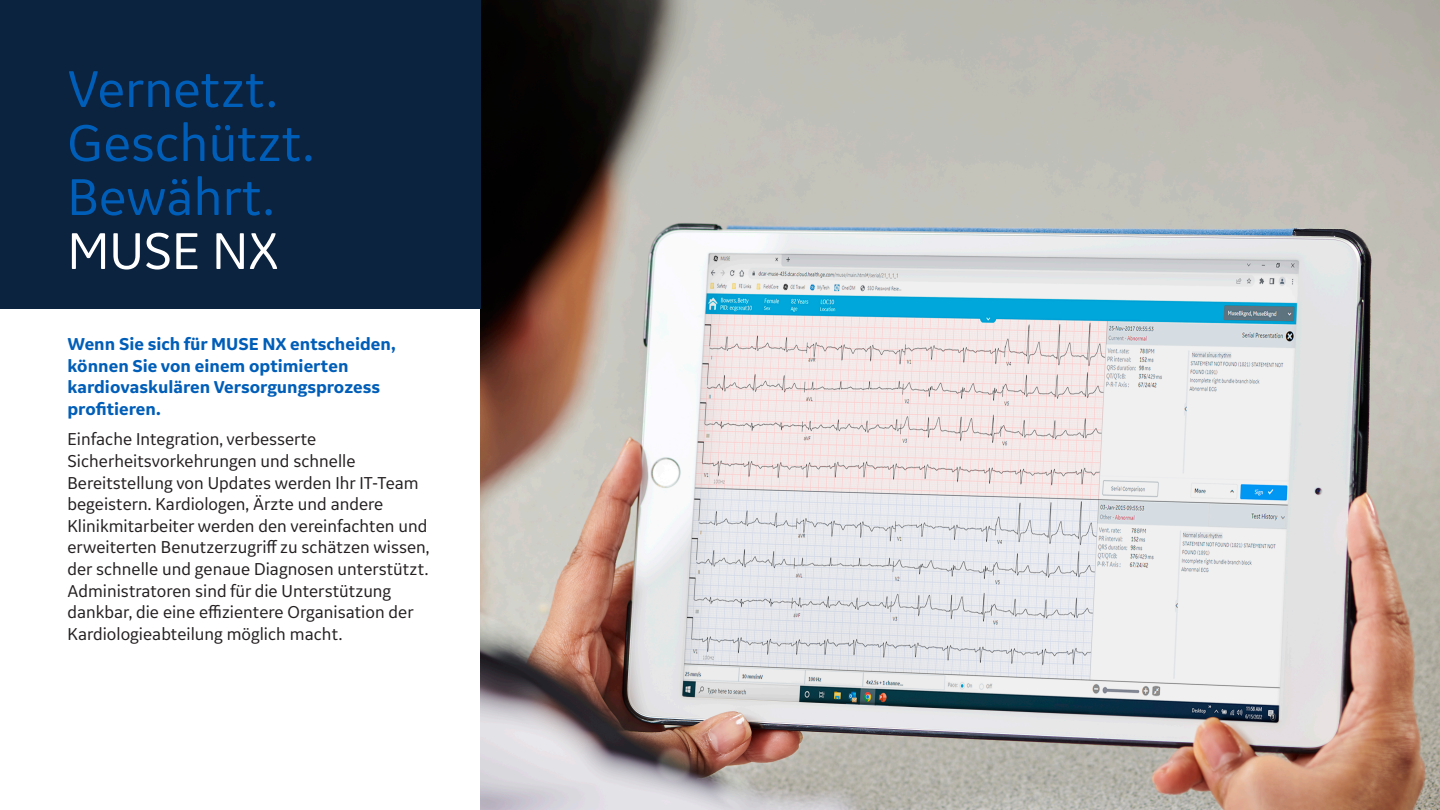
<style>
.page{position:relative;width:1440px;height:810px;background:#fff}
.page>*{position:absolute;margin:0;border:0;box-sizing:border-box;transform-origin:0 0}
._32pt_35-headline{font:54px/54px "GE Inspira Sans";color:#005eb8}
.body_underblock{font:18px/21.6px "GE Inspira Sans";color:#231f20}
.body_underblock-2{font:700 18px/21.6px "GE Inspira Sans";color:#005eb8}
.s1{color:#fff}
</style>
<div class="page">
<img style="left:481px;top:0;width:959px;height:810px">
<div style="left:0;top:0;width:481px;height:309px;background:#0c2340"></div>
<p class="_32pt_35-headline" style="left:68px;top:61px;width:248px">Vernetzt.<br>Geschützt.<br>Bewährt.<br><span class="s1">MUSE NX</span></p>
<p class="body_underblock-2" style="left:68px;top:333px;width:330px">Wenn Sie sich für MUSE NX entscheiden, können Sie von einem optimierten kardiovaskulären Versorgungsprozess profitieren.</p>
<p class="body_underblock" style="left:68px;top:428px;width:364px">Einfache Integration, verbesserte Sicherheitsvorkehrungen und schnelle Bereitstellung von Updates werden Ihr IT-Team begeistern. Kardiologen, Ärzte und andere Klinikmitarbeiter werden den vereinfachten und erweiterten Benutzerzugriff zu schätzen wissen, der schnelle und genaue Diagnosen unterstützt.<br>Administratoren sind für die Unterstützung dankbar, die eine effizientere Organisation der Kardiologieabteilung möglich macht.</p>
</div>
